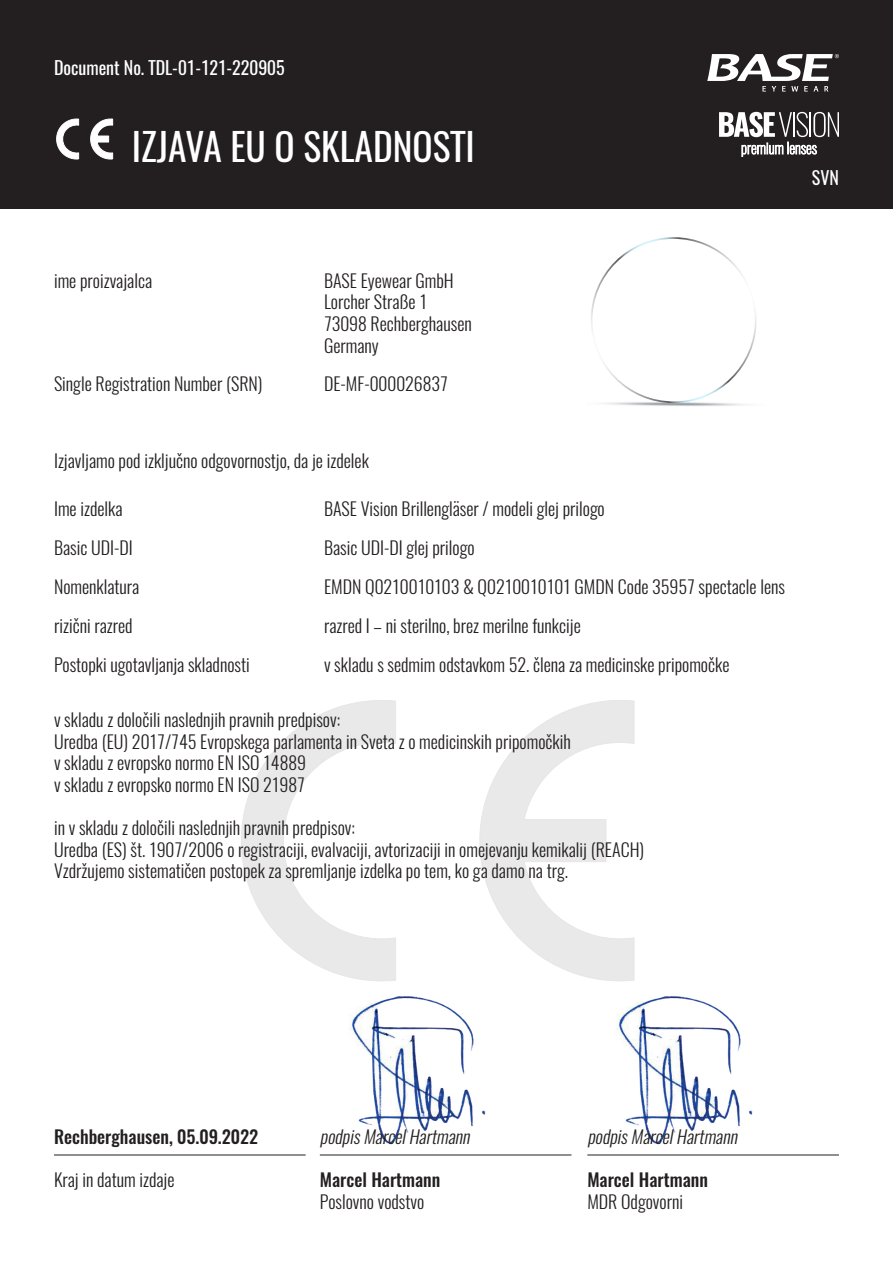
<style>
.page{position:relative;width:893px;height:1263px;background:#fff}
.page>*{position:absolute;margin:0;border:0;box-sizing:border-box;transform-origin:0 0}
.t1{font:37.5px "Oswald";color:#fff}
.t2{font:300 18px "Oswald";color:#231f20}
.t3{font:500 18px "Oswald";color:#231f20}
.t4{font:italic 300 18px "Oswald";color:#231f20}
.t5{font:18px "Oswald";color:#fff}
</style>
<div class="page">
<img style="left:319px;top:996px;width:194px;height:160px">
<img style="left:587px;top:996px;width:192px;height:160px">
<svg style="left:241px;top:700px;width:155px;height:281px"></svg>
<svg style="left:479px;top:700px;width:156px;height:281px"></svg>
<div style="left:0;top:0;width:893px;height:208px;background:#231f20"></div>
<svg style="left:707px;top:54px;width:132px;height:38px"></svg>
<svg style="left:56px;top:118px;width:23px;height:42px"></svg>
<svg style="left:90px;top:118px;width:23px;height:42px"></svg>
<hr style="left:54px;top:1154px;width:252px;height:1px;background:#231f20">
<hr style="left:320px;top:1154px;width:251px;height:1px;background:#231f20">
<hr style="left:587px;top:1154px;width:252px;height:1px;background:#231f20">
<svg style="left:591px;top:237px;width:166px;height:166px"></svg>
<svg style="left:719px;top:112px;width:120px;height:45px"></svg>
<p class="t5" style="left:54px;top:52px;width:232px">Document No. TDL-01-121-220905</p>
<p class="t1" style="left:132px;top:113px;width:345px">IZJAVA EU O SKLADNOSTI</p>
<p class="t5" style="left:812px;top:162px;width:29px">SVN</p>
<p class="t2" style="left:54px;top:264px;width:100px">ime proizvajalca</p>
<p class="t2" style="left:324px;top:264px;width:131px">BASE Eyewear GmbH</p>
<p class="t2" style="left:324px;top:286px;width:105px">Lorcher Straße 1</p>
<p class="t2" style="left:324px;top:308px;width:149px">73098 Rechberghausen</p>
<p class="t2" style="left:324px;top:329px;width:56px">Germany</p>
<p class="t2" style="left:54px;top:368px;width:210px">Single Registration Number (SRN)</p>
<p class="t2" style="left:324px;top:368px;width:125px">DE-MF-000026837</p>
<p class="t2" style="left:54px;top:445px;width:316px">Izjavljamo pod izključno odgovornostjo, da je izdelek</p>
<p class="t2" style="left:54px;top:492px;width:70px">Ime izdelka</p>
<p class="t2" style="left:324px;top:492px;width:282px">BASE Vision Brillengläser / modeli glej prilogo</p>
<p class="t2" style="left:54px;top:531px;width:80px">Basic UDI-DI</p>
<p class="t2" style="left:324px;top:531px;width:152px">Basic UDI-DI glej prilogo</p>
<p class="t2" style="left:54px;top:570px;width:87px">Nomenklatura</p>
<p class="t2" style="left:324px;top:570px;width:462px">EMDN Q0210010103 &amp; Q0210010101 GMDN Code 35957 spectacle lens</p>
<p class="t2" style="left:54px;top:609px;width:80px">rizični razred</p>
<p class="t2" style="left:324px;top:609px;width:258px">razred I – ni sterilno, brez merilne funkcije</p>
<p class="t2" style="left:54px;top:648px;width:197px">Postopki ugotavljanja skladnosti</p>
<p class="t2" style="left:324px;top:648px;width:407px">v skladu s sedmim odstavkom 52. člena za medicinske pripomočke</p>
<p class="t2" style="left:54px;top:704px;width:288px">v skladu z določili naslednjih pravnih predpisov:</p>
<p class="t2" style="left:54px;top:725px;width:518px">Uredba (EU) 2017/745 Evropskega parlamenta in Sveta z o medicinskih pripomočkih</p>
<p class="t2" style="left:54px;top:747px;width:253px">v skladu z evropsko normo EN ISO 14889</p>
<p class="t2" style="left:54px;top:768px;width:252px">v skladu z evropsko normo EN ISO 21987</p>
<p class="t2" style="left:54px;top:812px;width:302px">in v skladu z določili naslednjih pravnih predpisov:</p>
<p class="t2" style="left:54px;top:833px;width:592px">Uredba (ES) št. 1907/2006 o registraciji, evalvaciji, avtorizaciji in omejevanju kemikalij (REACH)</p>
<p class="t2" style="left:54px;top:855px;width:516px">Vzdržujemo sistematičen postopek za spremljanje izdelka po tem, ko ga damo na trg.</p>
<p class="t3" style="left:54px;top:1127px;width:206px">Rechberghausen, 05.09.2022</p>
<p class="t4" style="left:320px;top:1121px;width:156px">podpisMarcelHartmann</p>
<p class="t4" style="left:587px;top:1121px;width:156px">podpisMarcelHartmann</p>
<p class="t2" style="left:54px;top:1164px;width:122px">Kraj in datum izdaje</p>
<p class="t3" style="left:320px;top:1170px;width:122px">Marcel Hartmann</p>
<p class="t2" style="left:320px;top:1185px;width:106px">Poslovno vodstvo</p>
<p class="t3" style="left:587px;top:1170px;width:122px">Marcel Hartmann</p>
<p class="t2" style="left:587px;top:1185px;width:97px">MDR Odgovorni</p>
</div>
